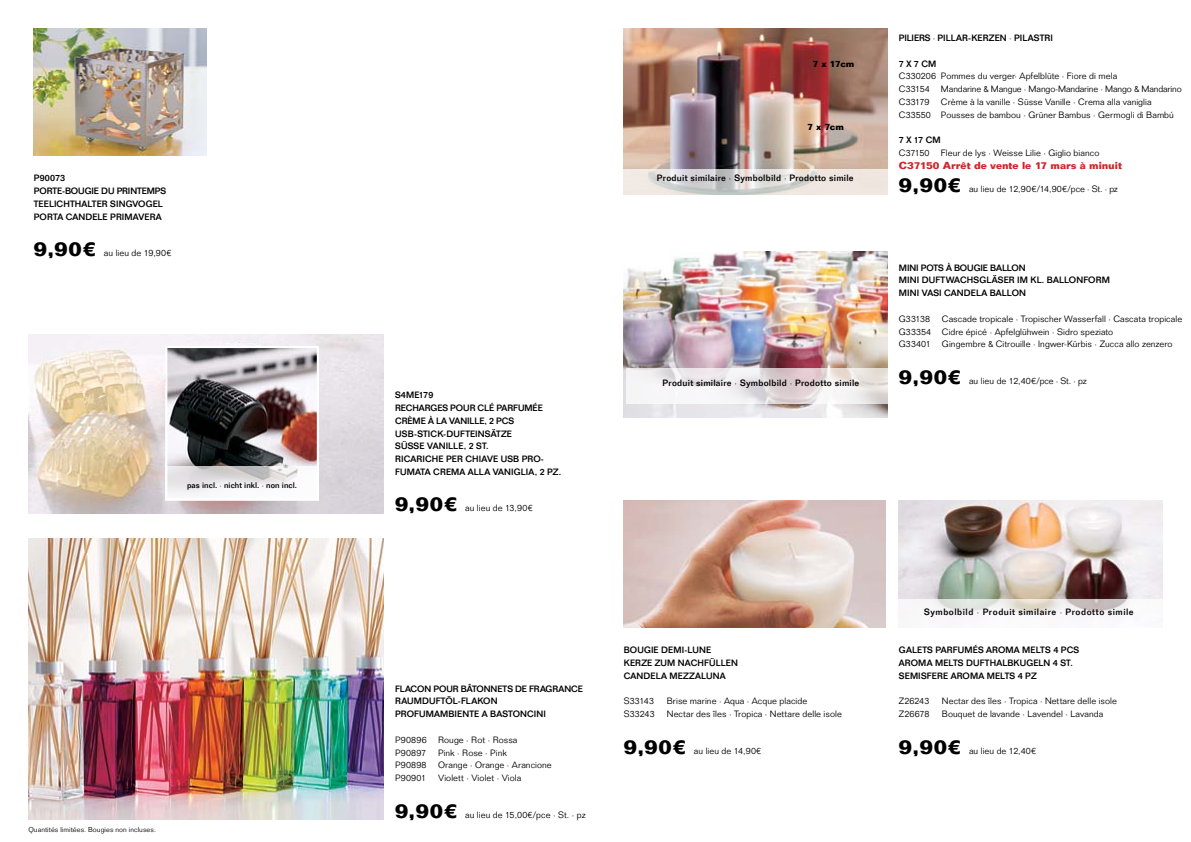
<style>
.page{position:relative;width:1191px;height:842px;background:#fff}
.page>*{position:absolute;margin:0;border:0;box-sizing:border-box;transform-origin:0 0}
.t1{font:700 20px "Folio Std";letter-spacing:.035em;color:#000}
.t2{font:700 10px "Folio Std";color:#d2232a}
.t3{font:300 9px/12.8px "Folio Std";letter-spacing:.01em;color:#000}
.t4{font:500 9px/12.8px "Folio Std";letter-spacing:.01em;color:#000}
.t5{font:700 9px "Folio Std";letter-spacing:-.06em;color:#000}
.t6{font:500 8px "Folio Std";color:#000}
.t7{font:300 7px "Folio Std";letter-spacing:.015em;color:#000}
</style>
<div class="page">
<img style="left:28px;top:334px;width:356px;height:179px">
<img style="left:34px;top:28px;width:172px;height:128px">
<img style="left:624px;top:252px;width:263px;height:165px">
<img style="left:624px;top:500px;width:261px;height:128px">
<img style="left:624px;top:28px;width:263px;height:141px">
<svg style="left:626px;top:368px;width:262px;height:35px"></svg>
<img style="left:28px;top:539px;width:356px;height:280px">
<img style="left:899px;top:500px;width:263px;height:99px">
<img style="left:168px;top:349px;width:148px;height:117px">
<div style="left:165px;top:346px;width:154px;height:154px;border:2px solid #fff"></div>
<svg style="left:623px;top:169px;width:265px;height:26px;background:#e1ddda"></svg>
<svg style="left:165px;top:466px;width:154px;height:34px"></svg>
<svg style="left:898px;top:599px;width:232px;height:18px;fill:#f3f2f3"></svg>
<p class="t4" style="left:34px;top:172px;width:134px">P90073<br>PORTE-BOUGIE DU PRINTEMPS<br>TEELICHTHALTER SINGVOGEL<br>PORTA</p>
<p class="t4" style="left:66px;top:210px;width:7px">CANDELE</p>
<p class="t4" style="left:110px;top:210px;width:13px">PRIMA</p>
<p class="t4" style="left:138px;top:210px;width:13px">VERA</p>
<h1 class="t1" style="left:34px;top:237px;width:64px">9,90€</h1>
<p class="t3" style="left:104px;top:247px;width:69px">au lieu de 19,90€</p>
<p class="t6" style="left:187px;top:480px;width:112px">PAS INCL. · NICHT INKL. · NON INCL.</p>
<p class="t7" style="left:28px;top:825px;width:129px">Quantités limitées. Bougies non incluses.</p>
<p class="t5" style="left:812px;top:58px;width:43px">7 x 17cm</p>
<p class="t5" style="left:807px;top:122px;width:38px">7 x 7cm</p>
<p class="t4" style="left:657px;top:172px;width:198px">PRODUIT SIMILAIRE · SYMBOLBILD · PRODOTTO SIMILE</p>
<p class="t4" style="left:395px;top:389px;width:149px">S4ME179<br>RECHARGES POUR CLÉ PARFUMÉE<br>CRÈME À LA VANILLE, 2 PCS<br>USB</p>
<p class="t4" style="left:395px;top:427px;width:118px;text-indent:19px">-STICK-DUFTEINSÄTZE<br>SÜSSE VANILLE, 2 ST.<br>RICARICHE PER CHIAVE USB</p>
<p class="t4" style="left:395px;top:452px;width:168px;text-indent:127px">PRO-<br>FUMATA CREMA ALLA VANIGLIA, 2 PZ.</p>
<h1 class="t1" style="left:395px;top:492px;width:64px">9,90€</h1>
<p class="t3" style="left:465px;top:502px;width:69px">au lieu de 13,90€</p>
<p class="t4" style="left:662px;top:376px;width:198px">PRODUIT SIMILAIRE · SYMBOLBILD · PRODOTTO SIMILE</p>
<p class="t4" style="left:395px;top:682px;width:189px">FLACON POUR BÂTONNETS DE FRAGRANCE<br>RAUMDUFTÖL-FLAKON<br>PROFUMAMBIENTE A BASTONCINI</p>
<p class="t3" style="left:395px;top:733px;width:33px">P90896</p>
<p class="t3" style="left:438px;top:733px;width:81px">Rouge · Rot · Rossa</p>
<p class="t3" style="left:395px;top:746px;width:33px">P90897</p>
<p class="t3" style="left:438px;top:746px;width:70px">Pink · Rose · Pink</p>
<p class="t3" style="left:395px;top:759px;width:33px">P90898</p>
<p class="t3" style="left:438px;top:759px;width:115px">Orange · Orange · Arancione</p>
<p class="t3" style="left:395px;top:771px;width:33px">P90901</p>
<p class="t3" style="left:438px;top:771px;width:85px">Violett · Violet · Viola</p>
<h1 class="t1" style="left:395px;top:798px;width:64px">9,90€</h1>
<p class="t3" style="left:465px;top:808px;width:122px">au lieu de 15,00€/pce · St. · pz</p>
<p class="t4" style="left:624px;top:644px;width:115px">BOUGIE DEMI-LUNE<br>KERZE ZUM NACHFÜLLEN<br>CANDELA MEZZALUNA</p>
<p class="t3" style="left:624px;top:695px;width:32px">S33143</p>
<p class="t3" style="left:667px;top:695px;width:142px">Brise marine · Aqua · Acque placide</p>
<p class="t3" style="left:624px;top:708px;width:32px">S33243</p>
<p class="t3" style="left:667px;top:708px;width:176px">Nectar des îles · Tropica · Nettare delle isole</p>
<h1 class="t1" style="left:624px;top:734px;width:64px">9,90€</h1>
<p class="t3" style="left:694px;top:744px;width:69px">au lieu de 14,90€</p>
<p class="t4" style="left:899px;top:32px;width:156px">PILIERS · PILLAR-KERZEN · PILASTRI</p>
<p class="t4" style="left:899px;top:57px;width:39px">7 X 7 CM</p>
<p class="t3" style="left:899px;top:70px;width:284px">C330206 Pommes du verger· Apfelblüte · Fiore di mela<br>C33154 Mandarine &amp; Mangue · Mango-Mandarine · Mango &amp; Mandarino<br>C33179</p>
<p class="t3" style="left:899px;top:95px;width:276px;text-indent:42px">Crème à la vanille · Süsse Vanille · Crema alla vaniglia<br>C33550 Pousses de bambou · Grüner Bambus · Germogli di Bambú</p>
<p class="t4" style="left:899px;top:134px;width:43px">7 X 17 CM</p>
<p class="t3" style="left:899px;top:146px;width:32px">C37150</p>
<p class="t3" style="left:941px;top:146px;width:160px">Fleur de lys · Weisse Lilie · Giglio bianco</p>
<p class="t2" style="left:899px;top:159px;width:224px">C37150 Arrêt de vente le 17 mars à minuit</p>
<h1 class="t1" style="left:899px;top:173px;width:64px">9,90€</h1>
<p class="t3" style="left:969px;top:183px;width:150px">au lieu de 12,90€/14,90€/pce · St. · pz</p>
<p class="t4" style="left:899px;top:261px;width:212px">MINI POTS À BOUGIE BALLON<br>MINI DUFTWACHSGLÄSER IM KL. BALLONFORM<br>MINI VASI CANDELA BALLON</p>
<p class="t3" style="left:899px;top:312px;width:33px">G33138</p>
<p class="t3" style="left:899px;top:312px;width:285px;text-indent:43px">Cascade tropicale · Tropischer Wasserfall · Cascata tropicale<br>G33354 Cidre épicé · Apfelglühwein · Sidro speziato<br>G33401 Gingembre &amp; Citrouille · Ingwer-Kürbis · Zucca allo zenzero</p>
<h1 class="t1" style="left:899px;top:364px;width:64px">9,90€</h1>
<p class="t3" style="left:969px;top:374px;width:119px">au lieu de 12,40€/pce · St. · pz</p>
<p class="t4" style="left:924px;top:606px;width:211px">SYMBOLBILD · PRODUIT SIMILAIRE · PRODOTTO SIMILE</p>
<p class="t4" style="left:899px;top:644px;width:182px">GALETS PARFUMÉS AROMA MELTS 4 PCS<br>AROMA MELTS DUFTHALBKUGELN 4 ST.<br>SEMISFERE AROMA MELTS 4 PZ</p>
<p class="t3" style="left:899px;top:695px;width:32px">Z26243</p>
<p class="t3" style="left:942px;top:695px;width:176px">Nectar des îles · Tropica · Nettare delle isole</p>
<p class="t3" style="left:899px;top:708px;width:32px">Z26678</p>
<p class="t3" style="left:942px;top:708px;width:163px">Bouquet de lavande · Lavendel · Lavanda</p>
<h1 class="t1" style="left:899px;top:734px;width:64px">9,90€</h1>
<p class="t3" style="left:969px;top:744px;width:68px">au lieu de 12,40€</p>
</div>
